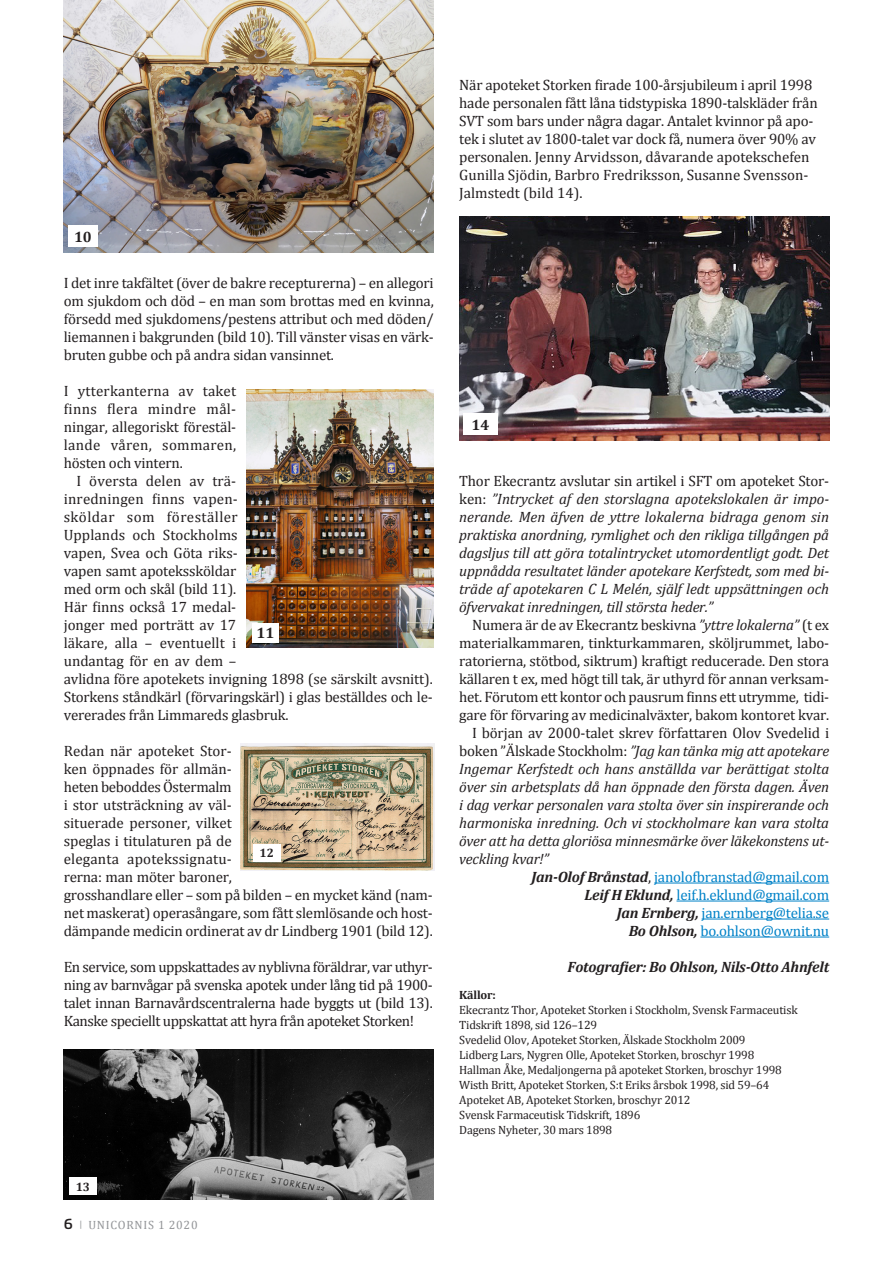
<style>
.page{position:relative;width:893px;height:1263px;background:#fff}
.page>*{position:absolute;margin:0;border:0;box-sizing:border-box;transform-origin:0 0}
.Bröd_utan_indrag{font:15px/18px "Cambria";letter-spacing:-.015em;color:#231f20;text-align:justify}
.Bröd_med_indrag{font:15px/18px "Cambria";letter-spacing:-.01em;color:#231f20;text-align:justify}
.Bröd_utan_indrag-2{font:italic 15px/18px "Cambria";letter-spacing:-.015em;color:#231f20;text-align:justify}
.Bröd_med_indrag-2{font:italic 15px/18px "Cambria";letter-spacing:-.015em;color:#231f20;text-align:justify}
.Bildtext{font:15px/18px "Cambria";letter-spacing:-.015em;color:#231f20}
.Författare{font:15px "Cambria";letter-spacing:-.015em;color:#0082c8}
.Författare-2{font:italic 700 15px "Cambria";letter-spacing:-.015em;color:#231f20}
.Ingress{font:700 15px "Cambria";color:#231f20}
.Ingress-2{font:700 12.15px "Cambria";color:#231f20}
.Fotnötter{font:12px "Cambria";letter-spacing:-.015em;color:#231f20}
.t1{font:12px "Cambria";letter-spacing:.06em;color:#939598}
.Fotnötter-2{font:700 12px "Cambria";letter-spacing:-.015em;color:#231f20}
.s1{font-family:"Flexo";font-weight:600;font-size:15px;color:#231f20}
.s2{font-size:9px}
.s3{font-style:normal}
.s4{font-style:italic}
.s5{font-weight:700;font-style:italic;color:#231f20}
.s6{color:#231f20}
</style>
<div class="page">
<hr style="left:654px;top:882px;width:175px;height:1px;background:#0082c8">
<hr style="left:676px;top:900px;width:153px;height:1px;background:#0082c8">
<hr style="left:702px;top:918px;width:127px;height:1px;background:#0082c8">
<hr style="left:700px;top:936px;width:129px;height:1px;background:#0082c8">
<img style="left:459px;top:216px;width:370px;height:224px">
<div style="left:463px;top:414px;width:34px;height:21px;background:#fff"></div>
<img style="left:64px;top:0;width:370px;height:252px">
<img style="left:246px;top:390px;width:188px;height:258px">
<div style="left:252px;top:623px;width:27px;height:19px;background:#fff"></div>
<img style="left:241px;top:743px;width:194px;height:128px">
<div style="left:253px;top:844px;width:27px;height:17px;background:#fff"></div>
<img style="left:64px;top:1049px;width:370px;height:151px">
<div style="left:69px;top:1177px;width:28px;height:17px;background:#fff"></div>
<div style="left:68px;top:225px;width:30px;height:22px;background:#fff"></div>
<p class="Ingress" style="left:74px;top:226px;width:19px">10</p>
<p class="Bröd_utan_indrag" style="left:64px;top:274px;width:371px">I det inre takfältet (över de bakre recepturerna) – en allegori om sjukdom och död – en man som brottas med en kvinna, försedd med sjukdomens/pestens attribut och med döden/ liemannen i bakgrunden (bild 10). Till vänster visas en värk&shy;bruten gubbe och på andra sidan vansinnet.</p>
<p class="Bröd_utan_indrag" style="left:64px;top:382px;width:174px">I ytterkanterna av taket finns flera mindre mål&shy;ningar, allegoriskt förestäl&shy;lande våren, sommaren, hösten och vintern.</p>
<p class="Bröd_med_indrag" style="left:64px;top:472px;width:370px;text-align:left;text-indent:13px">I översta delen av trä-<br>inredningen finns vapen-<br>sköldar som föreställer<br>Upplands och Stockholms<br>vapen, Svea och Göta riks-<br>vapen samt apotekssköldar<br>med orm och skål (bild 11).<br>Här finns också 17 medal-<br>jonger med porträtt av 17<br>läkare, alla – eventuellt i<br>undantag för en av dem –<br>avlidna före apotekets invigning 1898 (se särskilt avsnitt).<br>Storkens ståndkärl (förvaringskärl) i glas beställdes och le&shy;vererades från Limmareds glasbruk.</p>
<p class="Ingress" style="left:256px;top:623px;width:19px">11</p>
<p class="Bröd_utan_indrag" style="left:64px;top:742px;width:371px;text-align:left">Redan när apoteket Stor-<br>ken öppnades för allmän-<br>heten beboddes Östermalm<br>i stor utsträckning av väl-<br>situerade personer, vilket<br>speglas i titulaturen på de<br>eleganta apotekssignatu-<br>rerna: man möter baroner,<br>grosshandlare eller – som på bilden – en mycket känd (nam&shy;net maskerat) operasångare, som fått slemlösande och host&shy;dämpande medicin ordinerat av dr Lindberg 1901 (bild 12).</p>
<p class="Bröd_utan_indrag" style="left:64px;top:958px;width:370px">En service, som uppskattades av nyblivna föräldrar, var uthyr&shy;ning av barnvågar på svenska apotek under lång tid på 1900- talet innan Barnavårdscentralerna hade byggts ut (bild 13).<br>Kanske speciellt uppskattat att hyra från apoteket Storken!</p>
<p class="Ingress-2" style="left:260px;top:845px;width:16px">12</p>
<p class="Ingress-2" style="left:76px;top:1178px;width:16px">13</p>
<p class="t1" style="left:64px;top:1218px;width:135px"><span class="s1">6</span> <span class="s2">|</span> UNICORNIS 1 2020</p>
<p class="Bildtext" style="left:459px;top:76px;width:360px">När apoteket Storken firade 100-årsjubileum i april 1998 hade personalen fått låna tidstypiska 1890-talskläder från SVT som bars under några dagar. Antalet kvinnor på apo&shy;tek i slutet av 1800-talet var dock få, numera över 90% av personalen. Jenny Arvidsson, dåvarande apotekschefen Gunilla Sjödin, Barbro Fredriksson, Susanne Svensson-Jalmstedt (bild 14).</p>
<p class="Ingress" style="left:472px;top:415px;width:19px">14</p>
<p class="Bröd_utan_indrag-2" style="left:459px;top:471px;width:371px"><span class="s3">Thor Ekecrantz avslutar sin artikel i SFT om apoteket Stor&shy;ken:</span> ”Intrycket af den storslagna apotekslokalen är impo&shy;nerande. Men äfven de yttre lokalerna bidraga genom sin praktiska anordning, rymlighet och den rikliga tillgången på dagsljus till att göra totalintrycket utomordentligt godt. Det uppnådda resultatet länder apotekare Kerfstedt, som med bi&shy;träde af apotekaren C L Melén, själf ledt uppsättningen och öfvervakat inredningen, till största heder.”</p>
<p class="Bröd_med_indrag" style="left:459px;top:616px;width:371px;text-indent:13px">Numera är de av Ekecrantz beskivna <span class="s4">”yttre lokalerna”</span> (t ex materialkammaren, tinkturkammaren, sköljrummet, labo&shy;ratorierna, stötbod, siktrum) kraftigt reducerade. Den stora källaren t ex, med högt till tak, är uthyrd för annan verksam&shy;het. Förutom ett kontor och pausrum finns ett utrymme, tidi&shy;gare för förvaring av medicinalväxter, bakom kontoret kvar.</p>
<p class="Bröd_med_indrag-2" style="left:459px;top:723px;width:371px;text-indent:13px"><span class="s3">I början av 2000-talet skrev författaren Olov Svedelid i boken ”Älskade Stockholm:</span> ”Jag kan tänka mig att apotekare Ingemar Kerfstedt och hans anställda var berättigat stolta över sin arbetsplats då han öppnade den första dagen. Även i dag verkar personalen vara stolta över sin inspirerande och harmoniska inredning. Och vi stockholmare kan vara stolta över att ha detta gloriösa minnesmärke över läkekonstens ut&shy;veckling kvar!”</p>
<p class="Författare" style="left:531px;top:868px;width:299px"><span class="s5">Jan-Olof Brånstad</span><span class="s6">,</span> janolofbranstad@gmail.com</p>
<p class="Författare" style="left:584px;top:886px;width:246px"><span class="s5">Leif H Eklund,</span> leif.h.eklund@gmail.com</p>
<p class="Författare" style="left:617px;top:904px;width:214px"><span class="s5">Jan Ernberg,</span> jan.ernberg@telia.se</p>
<p class="Författare" style="left:629px;top:922px;width:202px"><span class="s5">Bo Ohlson,</span> bo.ohlson@ownit.nu</p>
<p class="Författare-2" style="left:568px;top:956px;width:263px">Fotografier: Bo Ohlson, Nils-Otto Ahnfelt</p>
<p class="Fotnötter-2" style="left:459px;top:986px;width:38px">Källor:</p>
<p class="Fotnötter" style="left:459px;top:1003px;width:340px">Ekecrantz Thor, Apoteket Storken i Stockholm, Svensk Farmaceutisk</p>
<p class="Fotnötter" style="left:459px;top:1018px;width:139px">Tidskrift 1898, sid 126–129</p>
<p class="Fotnötter" style="left:459px;top:1033px;width:288px">Svedelid Olov, Apoteket Storken, Älskade Stockholm 2009</p>
<p class="Fotnötter" style="left:459px;top:1048px;width:297px">Lidberg Lars, Nygren Olle, Apoteket Storken, broschyr 1998</p>
<p class="Fotnötter" style="left:459px;top:1063px;width:324px">Hallman Åke, Medaljongerna på apoteket Storken, broschyr 1998</p>
<p class="Fotnötter" style="left:459px;top:1078px;width:312px">Wisth Britt, Apoteket Storken, S:t Eriks årsbok 1998, sid 59–64</p>
<p class="Fotnötter" style="left:459px;top:1093px;width:233px">Apoteket AB, Apoteket Storken, broschyr 2012</p>
<p class="Fotnötter" style="left:459px;top:1108px;width:183px">Svensk Farmaceutisk Tidskrift, 1896</p>
<p class="Fotnötter" style="left:459px;top:1123px;width:155px">Dagens Nyheter, 30 mars 1898</p>
</div>
